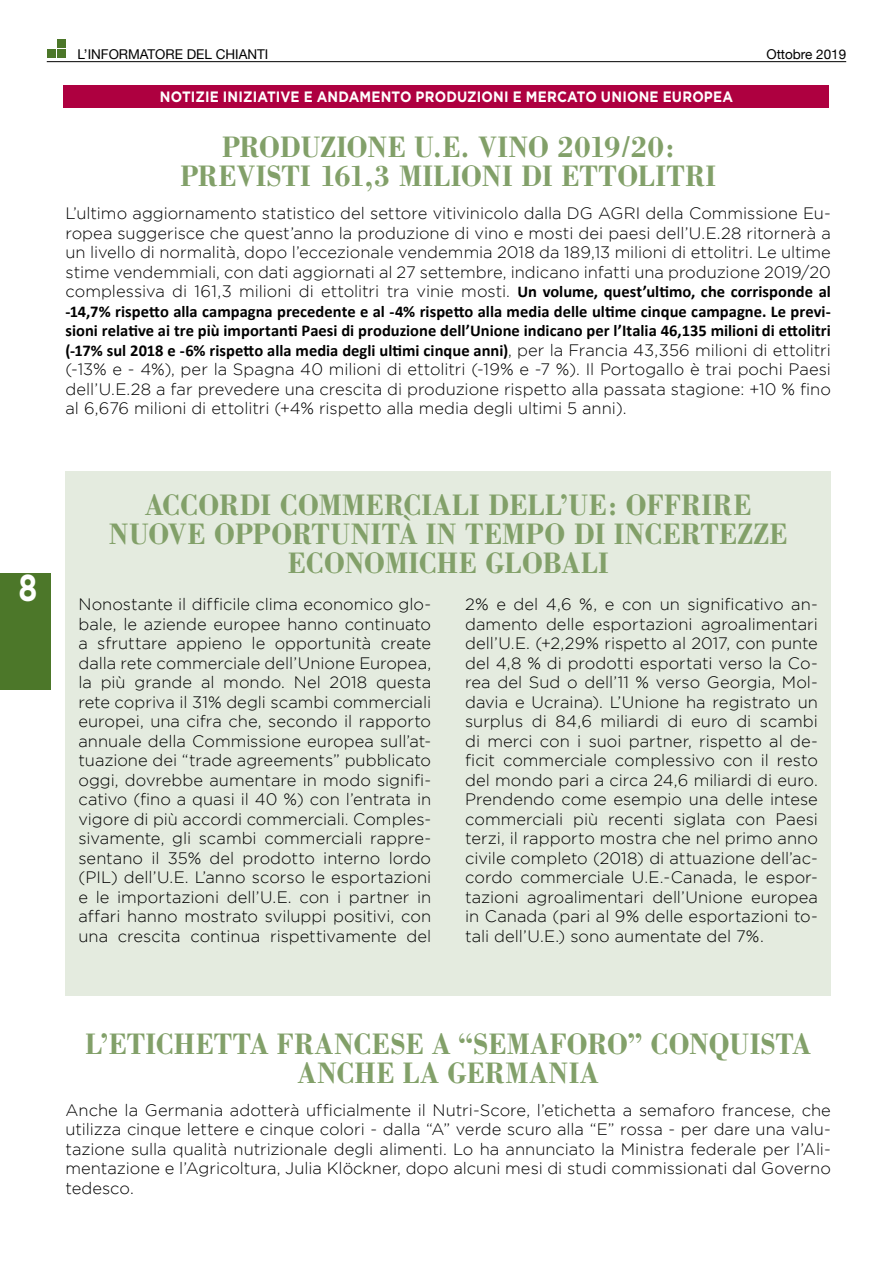
<style>
.page{position:relative;width:893px;height:1263px;background:#fff}
.page>*{position:absolute;margin:0;border:0;box-sizing:border-box;transform-origin:0 0}
.t1{font:700 37.5px "Gotham";color:#fff;scale:.8 1}
.t2{font:700 30.6px/28.8px "Bodoni";color:#82a069;text-align:center;scale:.9 1}
.t3{font:300 16.5px/19.5px "Gotham";letter-spacing:-.005em;color:#000;text-align:justify}
.t4{font:700 16.5px/19.5px "Calibri";color:#000;text-align:justify}
.t5{font:700 15px "Gotham";letter-spacing:.01em;color:#fff;scale:.9 1}
.t6{font:13.5px "Helvetica Neue";color:#000}
.s1{font-family:"Calibri";font-weight:700}
.s2{font-family:"Gotham";font-weight:300}
</style>
<div class="page">
<div style="left:47px;top:49px;width:8px;height:9px;background:#4c7729"></div>
<div style="left:57px;top:49px;width:8px;height:9px;background:#4c7729"></div>
<div style="left:57px;top:39px;width:8px;height:9px;background:#4c7729"></div>
<hr style="left:47px;top:61px;width:799px;height:1px;background:#000">
<div style="left:0;top:573px;width:51px;height:117px;background:#4c7729"></div>
<div style="left:65px;top:472px;width:766px;height:524px;background:#e4ebdf"></div>
<div style="left:64px;top:85px;width:765px;height:23px;background:#ae0040"></div>
<p class="t6" style="left:77px;top:44px;width:193px">L’INFORMATORE DEL CHIANTI</p>
<p class="t6" style="left:766px;top:44px;width:81px">Ottobre 2019</p>
<p class="t5" style="left:160px;top:88px;width:639px">NOTIZIE INIZIATIVE E ANDAMENTO PRODUZIONI E MERCATO UNIONE EUROPEA</p>
<h2 class="t2" style="left:180px;top:132px;width:597px">PRODUZIONE U.E. VINO 2019/20:<br>PREVISTI 161,3 MILIONI DI ETTOLITRI</h2>
<p class="t3" style="left:65px;top:203px;width:767px">L’ultimo aggiornamento statistico del settore vitivinicolo dalla DG AGRI della Commissione Eu&shy;ropea suggerisce che quest’anno la produzione di vino e mosti dei paesi dell’U.E.28 ritornerà a un livello di normalità, dopo l’eccezionale vendemmia 2018 da 189,13 milioni di ettolitri. Le ultime stime vendemmiali, con dati aggiornati al 27 settembre, indicano infatti una produzione 2019/20 complessiva di 161,3 milioni di ettolitri tra vinie mosti. <span class="s1">Un volume, quest’ultimo, che corrisponde al</span></p>
<p class="t4" style="left:65px;top:301px;width:767px">-14,7% rispetto alla campagna precedente e al -4% rispetto alla media delle ultime cinque campagne. Le previ&shy;sioni relative ai tre più importanti Paesi di produzione dell’Unione indicano per l’Italia 46,135 milioni di ettolitri (-17% sul 2018 e -6% rispetto alla media degli ultimi cinque anni)<span class="s2">, per la Francia 43,356 milioni di ettolitri</span></p>
<p class="t3" style="left:65px;top:359px;width:767px">(-13% e - 4%), per la Spagna 40 milioni di ettolitri (-19% e -7 %). Il Portogallo è trai pochi Paesi dell’U.E.28 a far prevedere una crescita di produzione rispetto alla passata stagione: +10 % fino al 6,676 milioni di ettolitri (+4% rispetto alla media degli ultimi 5 anni).</p>
<h1 class="t1" style="left:19px;top:566px;width:25px">8</h1>
<h2 class="t2" style="left:109px;top:490px;width:756px">ACCORDI COMMERCIALI DELL’UE: OFFRIRE<br>NUOVE OPPORTUNITÀ IN TEMPO DI INCERTEZZE<br>ECONOMICHE GLOBALI</h2>
<p class="t3" style="left:78px;top:594px;width:354px">Nonostante il difficile clima economico glo&shy;bale, le aziende europee hanno continuato a sfruttare appieno le opportunità create dalla rete commerciale dell’Unione Europea, la più grande al mondo. Nel 2018 questa rete copriva il 31% degli scambi commerciali europei, una cifra che, secondo il rapporto annuale della Commissione europea sull’at&shy;tuazione dei “trade agreements” pubblicato oggi, dovrebbe aumentare in modo signifi&shy;cativo (fino a quasi il 40 %) con l’entrata in vigore di più accordi commerciali. Comples&shy;sivamente, gli scambi commerciali rappre&shy;sentano il 35% del prodotto interno lordo (PIL) dell’U.E. L’anno scorso le esportazioni e le importazioni dell’U.E. con i partner in affari hanno mostrato sviluppi positivi, con una crescita continua rispettivamente del</p>
<p class="t3" style="left:465px;top:594px;width:354px">2% e del 4,6 %, e con un significativo an&shy;damento delle esportazioni agroalimentari dell’U.E. (+2,29% rispetto al 2017, con punte del 4,8 % di prodotti esportati verso la Co&shy;rea del Sud o dell’11 % verso Georgia, Mol&shy;davia e Ucraina). L’Unione ha registrato un surplus di 84,6 miliardi di euro di scambi di merci con i suoi partner, rispetto al de&shy;ficit commerciale complessivo con il resto del mondo pari a circa 24,6 miliardi di euro.<br>Prendendo come esempio una delle intese commerciali più recenti siglata con Paesi terzi, il rapporto mostra che nel primo anno civile completo (2018) di attuazione dell’ac&shy;cordo commerciale U.E.-Canada, le espor&shy;tazioni agroalimentari dell’Unione europea in Canada (pari al 9% delle esportazioni to&shy;tali dell’U.E.) sono aumentate del 7%.</p>
<h2 class="t2" style="left:85px;top:1029px;width:808px">L’ETICHETTA FRANCESE A “SEMAFORO” CONQUISTA<br>ANCHE LA GERMANIA</h2>
<p class="t3" style="left:65px;top:1100px;width:767px">Anche la Germania adotterà ufficialmente il Nutri-Score, l’etichetta a semaforo francese, che utilizza cinque lettere e cinque colori - dalla “A” verde scuro alla “E” rossa - per dare una valu&shy;tazione sulla qualità nutrizionale degli alimenti. Lo ha annunciato la Ministra federale per l’Ali&shy;mentazione e l’Agricoltura, Julia Klöckner, dopo alcuni mesi di studi commissionati dal Governo tedesco.</p>
</div>
